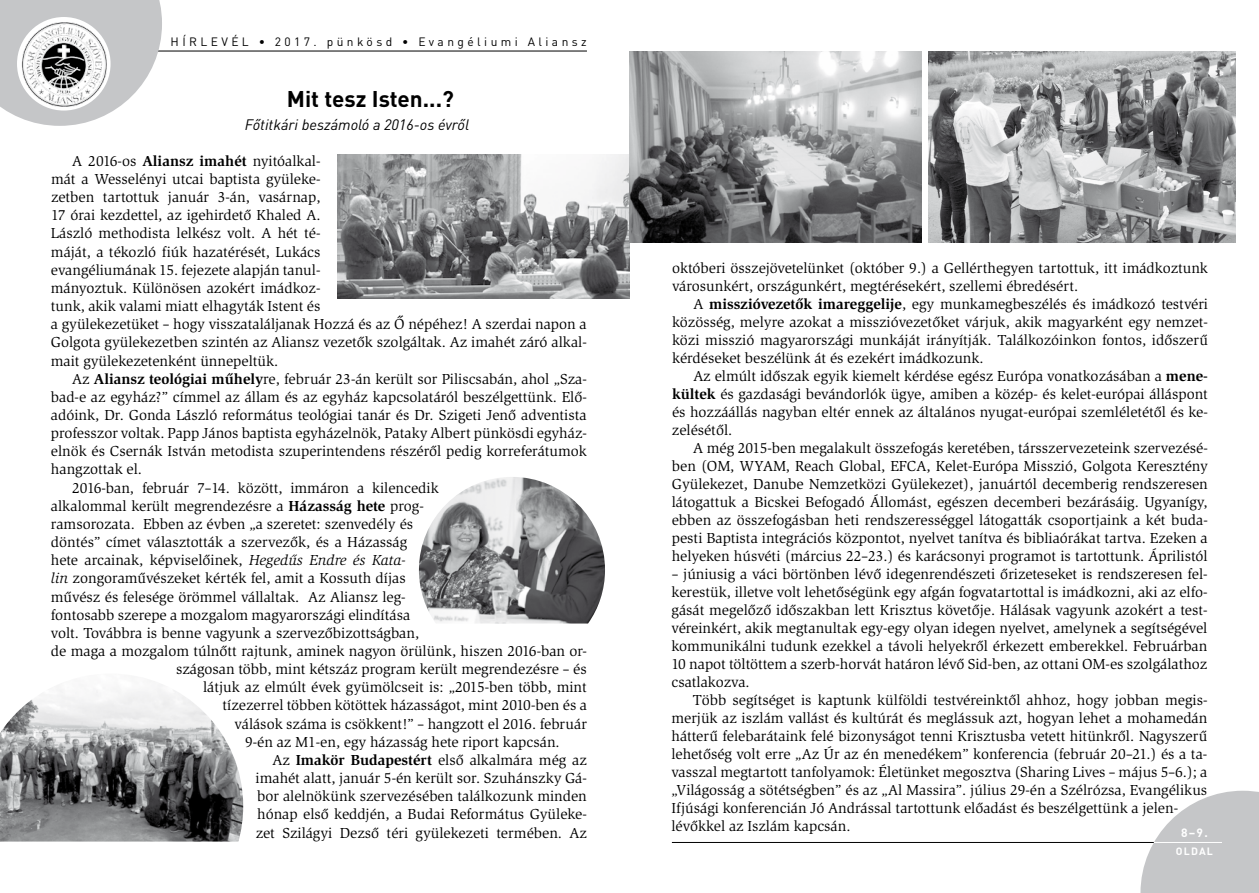
<style>
.page{position:relative;width:1259px;height:893px;background:#fff}
.page>*{position:absolute;margin:0;border:0;box-sizing:border-box;transform-origin:0 0}
.t1{font:700 22.5px "DIN Pro";color:#000}
.t2{font:15px/18px "Slimbach Itc TEE";color:#000;text-align:justify}
.t3{font:italic 15px "DIN Pro";color:#000}
.t4{font:12px "DIN Pro";letter-spacing:.285em;color:#000}
.t5{font:700 12px "DIN Pro";color:#fff}
.t6{font:700 10.5px "DIN Pro";letter-spacing:.11em;color:#fff}
.s1{font-weight:700}
.s2{font-style:italic}
</style>
<div class="page">
<hr style="left:120px;top:51px;width:467px;height:1px;background:#000">
<svg style="left:0;top:0;width:162px;height:126px"></svg>
<div style="left:17px;top:17px;width:94px;height:94px;background:#fff;border-radius:50%"></div>
<img style="left:22px;top:22px;width:85px;height:85px">
<hr style="left:672px;top:842px;width:551px;height:1px;background:#000">
<svg style="left:1140px;top:791px;width:119px;height:102px"></svg>
<hr style="left:1154px;top:842px;width:68px;height:1px;background:#fff">
<img style="left:419px;top:477px;width:186px;height:146px">
<svg style="left:0;top:841px;width:239px;height:1px"></svg>
<img style="left:0;top:684px;width:243px;height:157px">
<img style="left:337px;top:154px;width:292px;height:145px">
<img style="left:928px;top:51px;width:307px;height:191px">
<img style="left:629px;top:51px;width:292px;height:191px">
<p class="t4" style="left:171px;top:33px;width:418px">HÍRLEVÉL • 2017. pünkösd • Evangéliumi Aliansz</p>
<h1 class="t1" style="left:287px;top:84px;width:168px">Mit tesz Isten...?</h1>
<p class="t3" style="left:245px;top:113px;width:225px">Főtitkári beszámoló a 2016-os évről</p>
<p class="t2" style="left:51px;top:152px;width:537px;text-align:left;text-indent:21px">A 2016-os <span class="s1">Aliansz imahét</span> nyitóalkal-<br>mát a Wesselényi utcai baptista gyüleke-<br>zetben tartottuk január 3-án, vasárnap,<br>17 órai kezdettel, az igehirdető Khaled A.<br>László methodista lelkész volt. A hét té-<br>máját, a tékozló fiúk hazatérését, Lukács<br>evangéliumának 15. fejezete alapján tanul-<br>mányoztuk. Különösen azokért imádkoz-<br>tunk, akik valami miatt elhagyták Istent és<br>a gyülekezetüket – hogy visszataláljanak Hozzá és az Ő népéhez! A szerdai napon a Golgota gyülekezetben szintén az Aliansz vezetők szolgáltak. Az imahét záró alkal&shy;mait gyülekezetenként ünnepeltük.</p>
<p class="t2" style="left:72px;top:370px;width:516px">Az <span class="s1">Aliansz teológiai műhely</span>re, február 23-án került sor Piliscsabán, ahol „Sza-</p>
<p class="t2" style="left:51px;top:388px;width:537px">bad-e az egyház?” címmel az állam és az egyház kapcsolatáról beszélgettünk. Elő-</p>
<p class="t2" style="left:51px;top:406px;width:537px">adóink, Dr. Gonda László református teológiai tanár és Dr. Szigeti Jenő adventista</p>
<p class="t2" style="left:51px;top:424px;width:537px">professzor voltak. Papp János baptista egyházelnök, Pataky Albert pünkösdi egyház-</p>
<p class="t2" style="left:51px;top:442px;width:537px">elnök és Csernák István metodista szuperintendens részéről pedig korreferátumok</p>
<p class="t2" style="left:51px;top:461px;width:93px">hangzottak el.</p>
<p class="t2" style="left:72px;top:479px;width:368px">2016-ban, február 7–14. között, immáron a kilencedik</p>
<p class="t2" style="left:51px;top:497px;width:374px">alkalommal került megrendezésre a <span class="s1">Házasság hete</span> prog-</p>
<p class="t2" style="left:51px;top:515px;width:364px">ramsorozata. Ebben az évben „a szeretet: szenvedély és</p>
<p class="t2" style="left:51px;top:533px;width:358px">döntés” címet választották a szervezők, és a Házasság</p>
<p class="t2" style="left:51px;top:551px;width:356px">hete arcainak, képviselőinek, <span class="s2">Hegedűs Endre és Kata-</span></p>
<p class="t2" style="left:51px;top:569px;width:356px"><span class="s2">lin</span> zongoraművészeket kérték fel, amit a Kossuth díjas</p>
<p class="t2" style="left:51px;top:588px;width:356px">művész és felesége örömmel vállaltak. Az Aliansz leg-</p>
<p class="t2" style="left:51px;top:606px;width:361px">fontosabb szerepe a mozgalom magyarországi elindítása</p>
<p class="t2" style="left:51px;top:624px;width:370px">volt. Továbbra is benne vagyunk a szervezőbizottságban,</p>
<p class="t2" style="left:51px;top:642px;width:537px">de maga a mozgalom túlnőtt rajtunk, aminek nagyon örülünk, hiszen 2016-ban or-</p>
<p class="t2" style="left:176px;top:660px;width:412px">szágosan több, mint kétszáz program került megrendezésre – és</p>
<p class="t2" style="left:203px;top:678px;width:385px">látjuk az elmúlt évek gyümölcseit is: „2015-ben több, mint</p>
<p class="t2" style="left:223px;top:696px;width:366px">tízezerrel többen kötöttek házasságot, mint 2010-ben és a</p>
<p class="t2" style="left:235px;top:715px;width:354px">válások száma is csökkent!” – hangzott el 2016. február</p>
<p class="t2" style="left:245px;top:733px;width:316px">9-én az M1-en, egy házasság hete riport kapcsán.</p>
<p class="t2" style="left:272px;top:751px;width:316px">Az <span class="s1">Imakör Budapestért</span> első alkalmára még az</p>
<p class="t2" style="left:256px;top:769px;width:333px">imahét alatt, január 5-én került sor. Szuhánszky Gá-</p>
<p class="t2" style="left:257px;top:787px;width:331px">bor alelnökünk szervezésében találkozunk minden</p>
<p class="t2" style="left:257px;top:805px;width:331px">hónap első keddjén, a Budai Református Gyüleke-</p>
<p class="t2" style="left:256px;top:824px;width:333px">zet Szilágyi Dezső téri gyülekezeti termében. Az</p>
<p class="t2" style="left:672px;top:259px;width:537px">októberi összejövetelünket (október 9.) a Gellérthegyen tartottuk, itt imádkoztunk városunkért, országunkért, megtérésekért, szellemi ébredésért.</p>
<p class="t2" style="left:672px;top:295px;width:537px;text-indent:21px">A <span class="s1">misszióvezetők imareggelije</span>, egy munkamegbeszélés és imádkozó testvéri közösség, melyre azokat a misszióvezetőket várjuk, akik magyarként egy nemzet&shy;közi misszió magyarországi munkáját irányítják. Találkozóinkon fontos, időszerű kérdéseket beszélünk át és ezekért imádkozunk.</p>
<p class="t2" style="left:672px;top:367px;width:537px;text-indent:21px">Az elmúlt időszak egyik kiemelt kérdése egész Európa vonatkozásában a <span class="s1">mene&shy;kültek</span> és gazdasági bevándorlók ügye, amiben a közép- és kelet-európai álláspont és hozzáállás nagyban eltér ennek az általános nyugat-európai szemléletétől és ke&shy;zelésétől.</p>
<p class="t2" style="left:672px;top:439px;width:537px;text-indent:21px">A még 2015-ben megalakult összefogás keretében, társszervezeteink szervezésé&shy;ben (OM, WYAM, Reach Global, EFCA, Kelet-Európa Misszió, Golgota Keresztény Gyülekezet, Danube Nemzetközi Gyülekezet), januártól decemberig rendszeresen látogattuk a Bicskei Befogadó Állomást, egészen decemberi bezárásáig. Ugyanígy, ebben az összefogásban heti rendszerességgel látogatták csoportjaink a két buda&shy;pesti Baptista integrációs központot, nyelvet tanítva és bibliaórákat tartva. Ezeken a helyeken húsvéti (március 22–23.) és karácsonyi programot is tartottunk. Áprilistól</p>
<p class="t2" style="left:671px;top:565px;width:537px">– júniusig a váci börtönben lévő idegenrendészeti őrizeteseket is rendszeresen fel&shy;kerestük, illetve volt lehetőségünk egy afgán fogvatartottal is imádkozni, aki az elfo&shy;gását megelőző időszakban lett Krisztus követője. Hálásak vagyunk azokért a test&shy;véreinkért, akik megtanultak egy-egy olyan idegen nyelvet, amelynek a segítségével kommunikálni tudunk ezekkel a távoli helyekről érkezett emberekkel. Februárban 10 napot töltöttem a szerb-horvát határon lévő Sid-ben, az ottani OM-es szolgálathoz csatlakozva.</p>
<p class="t2" style="left:671px;top:691px;width:537px;text-align:left;text-indent:21px">Több segítséget is kaptunk külföldi testvéreinktől ahhoz, hogy jobban megis&shy;merjük az iszlám vallást és kultúrát és meglássuk azt, hogyan lehet a mohamedán hátterű felebarátaink felé bizonyságot tenni Krisztusba vetett hitünkről. Nagyszerű lehetőség volt erre „Az Úr az én menedékem” konferencia (február 20–21.) és a ta&shy;vasszal megtartott tanfolyamok: Életünket megosztva (Sharing Lives – május 5–6.); a „Világosság a sötétségben” és az „Al Massira”. július 29-én a Szélrózsa, Evangélikus Ifjúsági konferencián Jó Andrással tartottunk előadást és beszélgettünk a jelen&shy;lévőkkel az Iszlám kapcsán.</p>
<p class="t5" style="left:1181px;top:825px;width:28px">8–9.</p>
<p class="t6" style="left:1176px;top:844px;width:38px">oldal</p>
</div>
